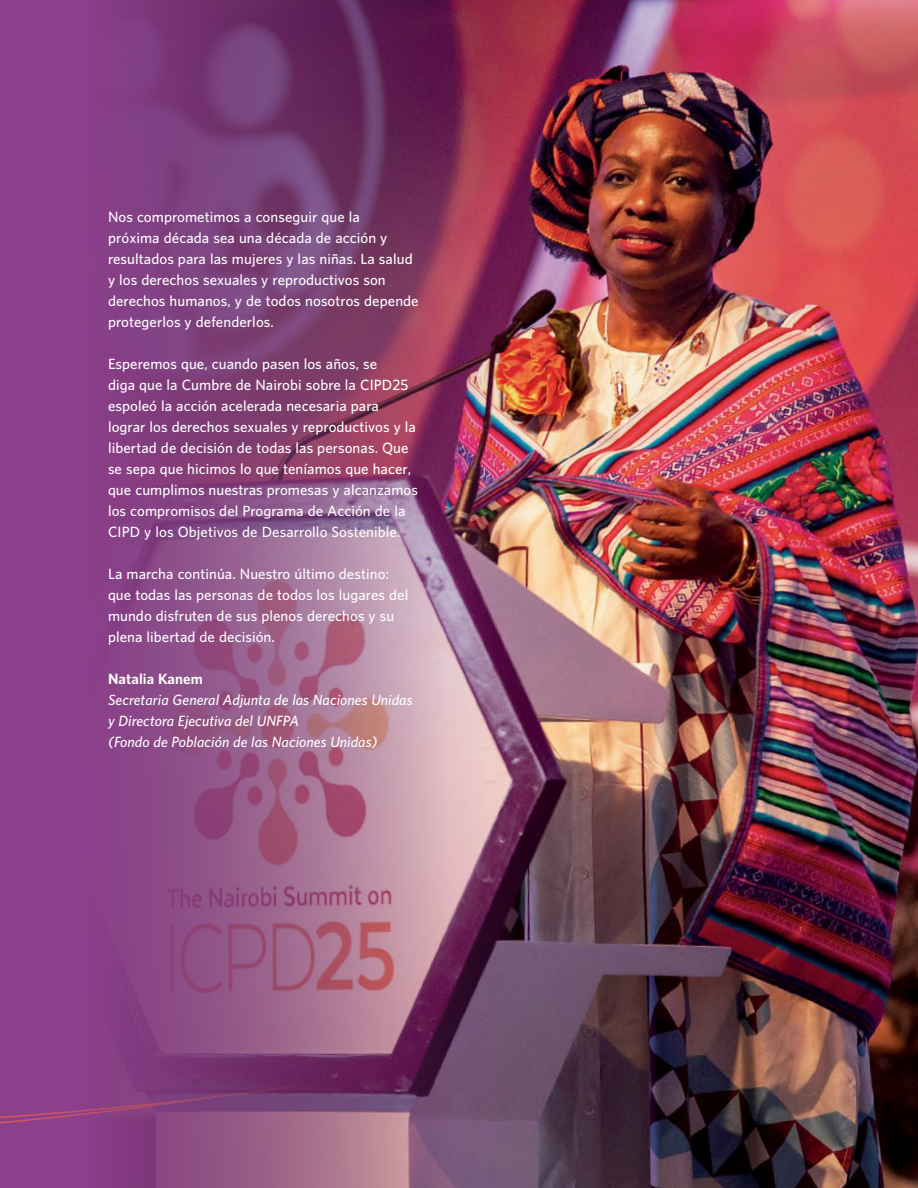
<style>
.page{position:relative;width:918px;height:1188px;background:#fff}
.page>*{position:absolute;margin:0;border:0;box-sizing:border-box;transform-origin:0 0}
.running_text{font:600 13.5px/21px "UNFPA";letter-spacing:.005em;color:#fff}
.running_text-2{font:italic 600 13.5px/21px "UNFPA";letter-spacing:.005em;color:#fff}
.running_text-3{font:700 13.5px "UNFPA";letter-spacing:.005em;color:#fff}
</style>
<div class="page">
<img style="left:0;top:0;width:918px;height:1188px">
<img style="left:0;top:1016px;width:890px;height:121px">
<p class="running_text" style="left:108px;top:206px;width:312px">Nos comprometimos a conseguir que la<br>próxima década sea una década de acción y resultados para las mujeres y las niñas. La salud y los derechos sexuales y reproductivos son derechos humanos, y de todos nosotros depende protegerlos y defenderlos.</p>
<p class="running_text" style="left:108px;top:353px;width:312px">Esperemos que, cuando pasen los años, se<br>diga que la Cumbre de Nairobi sobre la CIPD25 espoleó la acción acelerada necesaria para lograr los derechos sexuales y reproductivos y la libertad de decisión de todas las personas. Que se sepa que hicimos lo que teníamos que hacer, que cumplimos nuestras promesas y alcanzamos los compromisos del Programa de Acción de la CIPD y los Objetivos de Desarrollo Sostenible.</p>
<p class="running_text" style="left:108px;top:563px;width:302px">La marcha continúa. Nuestro último destino: que todas las personas de todos los lugares del mundo disfruten de sus plenos derechos y su plena libertad de decisión.</p>
<p class="running_text-3" style="left:108px;top:670px;width:96px">Natalia Kanem</p>
<p class="running_text-2" style="left:108px;top:689px;width:306px">Secretaria General Adjunta de las Naciones Unidas y Directora Ejecutiva del UNFPA<br>(Fondo de Población de las Naciones Unidas)</p>
</div>
